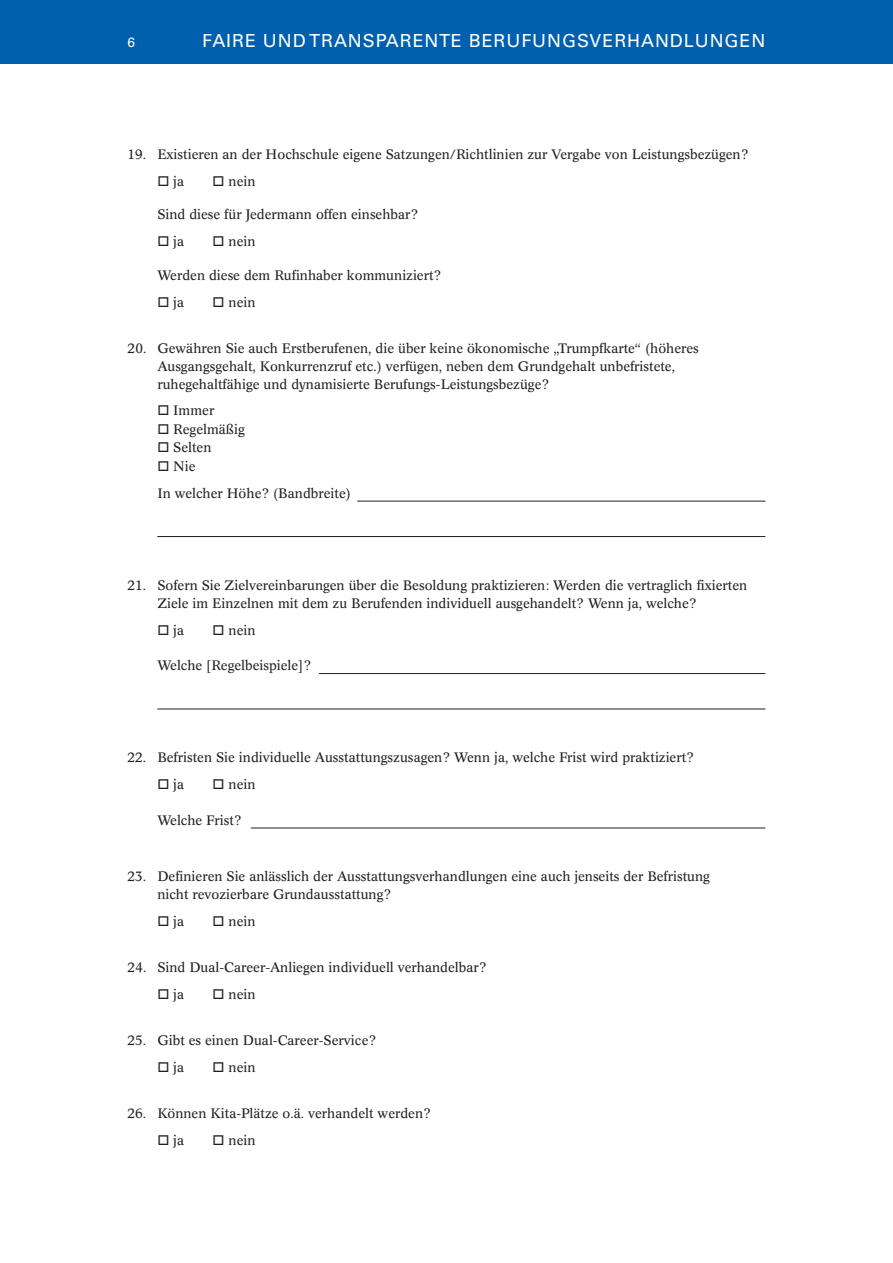
<style>
.page{position:relative;width:893px;height:1263px;background:#fff}
.page>*{position:absolute;margin:0;border:0;box-sizing:border-box;transform-origin:0 0}
.t1{font:18px "Univers LT";letter-spacing:.05em;color:#fff}
.t2{font:13.5px/18px "Concorde BE";color:#231f20}
.t3{font:13.5px "Univers LT";color:#fff}
</style>
<div class="page">
<div style="left:0;top:0;width:893px;height:64px;background:#0160ae"></div>
<hr style="left:357px;top:501px;width:408px;height:1px;background:#231f20">
<hr style="left:157px;top:536px;width:608px;height:1px;background:#231f20">
<hr style="left:319px;top:673px;width:446px;height:1px;background:#231f20">
<hr style="left:157px;top:709px;width:608px;height:1px;background:#231f20">
<hr style="left:251px;top:828px;width:514px;height:1px;background:#231f20">
<p class="t3" style="left:128px;top:37px;width:9px">6</p>
<h1 class="t1" style="left:202px;top:34px;width:565px">FAIRE UND TRANSPARENTE BERUFUNGSVERHANDLUNGEN</h1>
<p class="t2" style="left:128px;top:146px;width:622px">19. Existieren an der Hochschule eigene Satzungen/Richtlinien zur Vergabe von Leistungsbezügen?</p>
<p class="t2" style="left:157px;top:173px;width:28px">□ ja</p>
<p class="t2" style="left:213px;top:173px;width:44px">□ nein</p>
<p class="t2" style="left:157px;top:207px;width:263px">Sind diese für Jedermann offen einsehbar?</p>
<p class="t2" style="left:157px;top:234px;width:28px">□ ja</p>
<p class="t2" style="left:213px;top:234px;width:44px">□ nein</p>
<p class="t2" style="left:157px;top:267px;width:286px">Werden diese dem Rufinhaber kommuniziert?</p>
<p class="t2" style="left:157px;top:294px;width:28px">□ ja</p>
<p class="t2" style="left:213px;top:294px;width:44px">□ nein</p>
<p class="t2" style="left:157px;top:340px;width:543px;text-indent:-30px">20. Gewähren Sie auch Erstberufenen, die über keine ökonomische „Trumpfkarte“ (höheres<br>Ausgangsgehalt, Konkurrenzruf etc.) verfügen, neben dem Grundgehalt unbefristete, ruhegehaltfähige und dynamisierte Berufungs-Leistungsbezüge?</p>
<p class="t2" style="left:157px;top:403px;width:59px">□ Immer</p>
<p class="t2" style="left:157px;top:421px;width:89px">□ Regelmäßig</p>
<p class="t2" style="left:157px;top:440px;width:56px">□ Selten</p>
<p class="t2" style="left:157px;top:454px;width:195px;line-height:26.8px">□ Nie<br>In welcher Höhe? (Bandbreite)</p>
<p class="t2" style="left:157px;top:577px;width:591px;text-indent:-30px">21. Sofern Sie Zielvereinbarungen über die Besoldung praktizieren: Werden die vertraglich fixierten<br>Ziele im Einzelnen mit dem zu Berufenden individuell ausgehandelt? Wenn ja, welche?</p>
<p class="t2" style="left:157px;top:622px;width:28px">□ ja</p>
<p class="t2" style="left:213px;top:622px;width:44px">□ nein</p>
<p class="t2" style="left:157px;top:657px;width:155px">Welche [Regelbeispiele]?</p>
<p class="t2" style="left:128px;top:749px;width:568px">22. Befristen Sie individuelle Ausstattungszusagen? Wenn ja, welche Frist wird praktiziert?</p>
<p class="t2" style="left:157px;top:776px;width:28px">□ ja</p>
<p class="t2" style="left:213px;top:776px;width:44px">□ nein</p>
<p class="t2" style="left:157px;top:812px;width:86px">Welche Frist?</p>
<p class="t2" style="left:157px;top:868px;width:554px;text-indent:-30px">23. Definieren Sie anlässlich der Ausstattungsverhandlungen eine auch jenseits der Befristung nicht revozierbare Grundausstattung?</p>
<p class="t2" style="left:157px;top:913px;width:28px">□ ja</p>
<p class="t2" style="left:213px;top:913px;width:44px">□ nein</p>
<p class="t2" style="left:128px;top:959px;width:361px">24. Sind Dual-Career-Anliegen individuell verhandelbar?</p>
<p class="t2" style="left:157px;top:986px;width:28px">□ ja</p>
<p class="t2" style="left:213px;top:986px;width:44px">□ nein</p>
<p class="t2" style="left:128px;top:1032px;width:250px">25. Gibt es einen Dual-Career-Service?</p>
<p class="t2" style="left:157px;top:1059px;width:28px">□ ja</p>
<p class="t2" style="left:213px;top:1059px;width:44px">□ nein</p>
<p class="t2" style="left:128px;top:1105px;width:305px">26. Können Kita-Plätze o.ä. verhandelt werden?</p>
<p class="t2" style="left:157px;top:1132px;width:28px">□ ja</p>
<p class="t2" style="left:213px;top:1132px;width:44px">□ nein</p>
</div>
